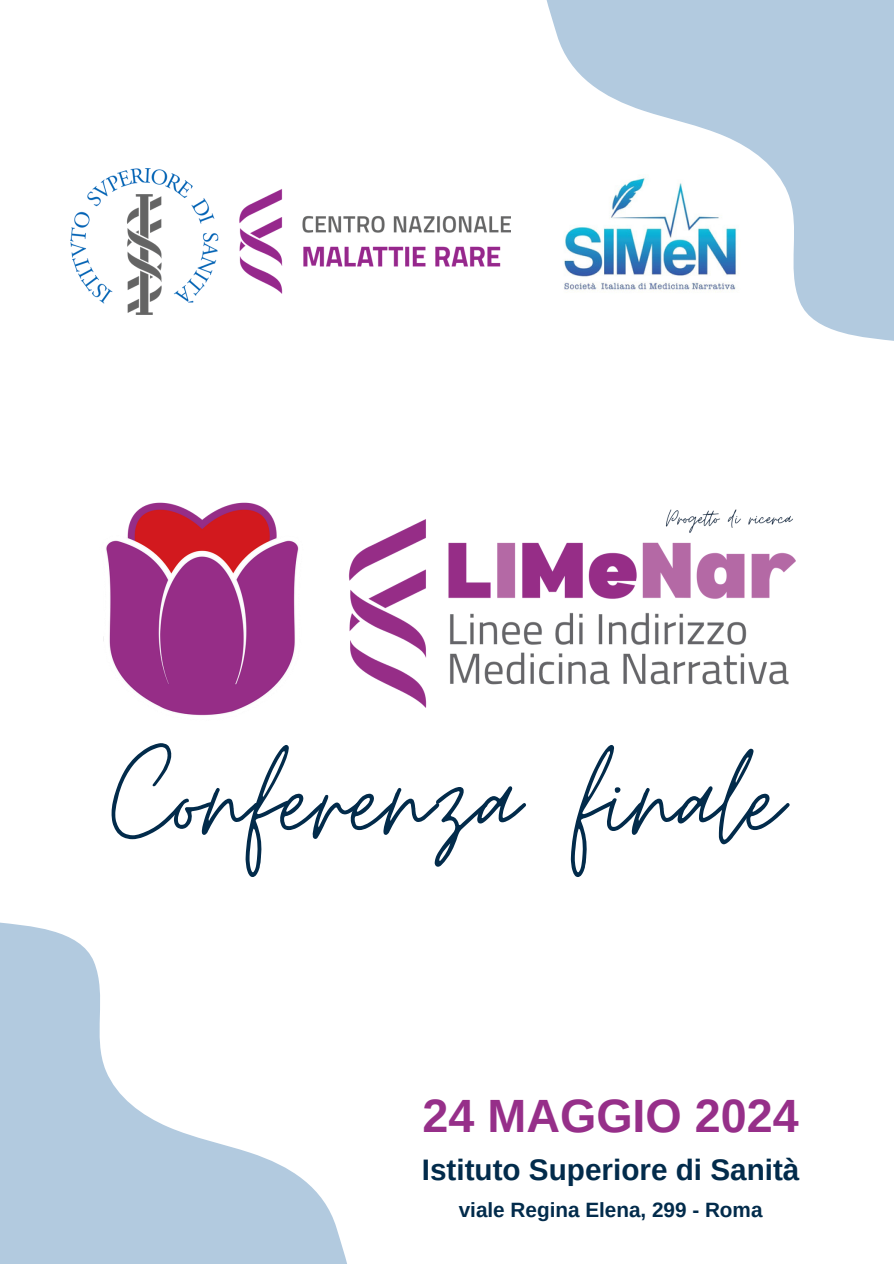
<style>
.page{position:relative;width:894px;height:1264px;background:#fff}
.page>*{position:absolute;margin:0;border:0;box-sizing:border-box;transform-origin:0 0}
.t1{font:149.55px "Moon Time";color:#022b4b}
.t2{font:700 46.65px "Arimo";color:#962f89}
.t3{font:700 29.7px "Arimo";color:#022b4b}
.t4{font:700 20.7px "Arimo";color:#022b4b}
</style>
<div class="page">
<img style="left:70px;top:169px;width:440px;height:146px">
<svg style="left:546px;top:0;width:347px;height:341px;fill:#b2cadf"></svg>
<img style="left:546px;top:174px;width:210px;height:127px">
<img style="left:103px;top:502px;width:692px;height:214px">
<svg style="left:0;top:922px;width:347px;height:341px;fill:#b2cadf"></svg>
<p class="t1" style="left:112px;top:709px;width:671px">Conferenza finale</p>
<h2 class="t2" style="left:422px;top:1089px;width:377px">24 MAGGIO 2024</h2>
<p class="t3" style="left:421px;top:1153px;width:379px">Istituto Superiore di Sanità</p>
<p class="t4" style="left:458px;top:1198px;width:305px">viale Regina Elena, 299 - Roma</p>
</div>
